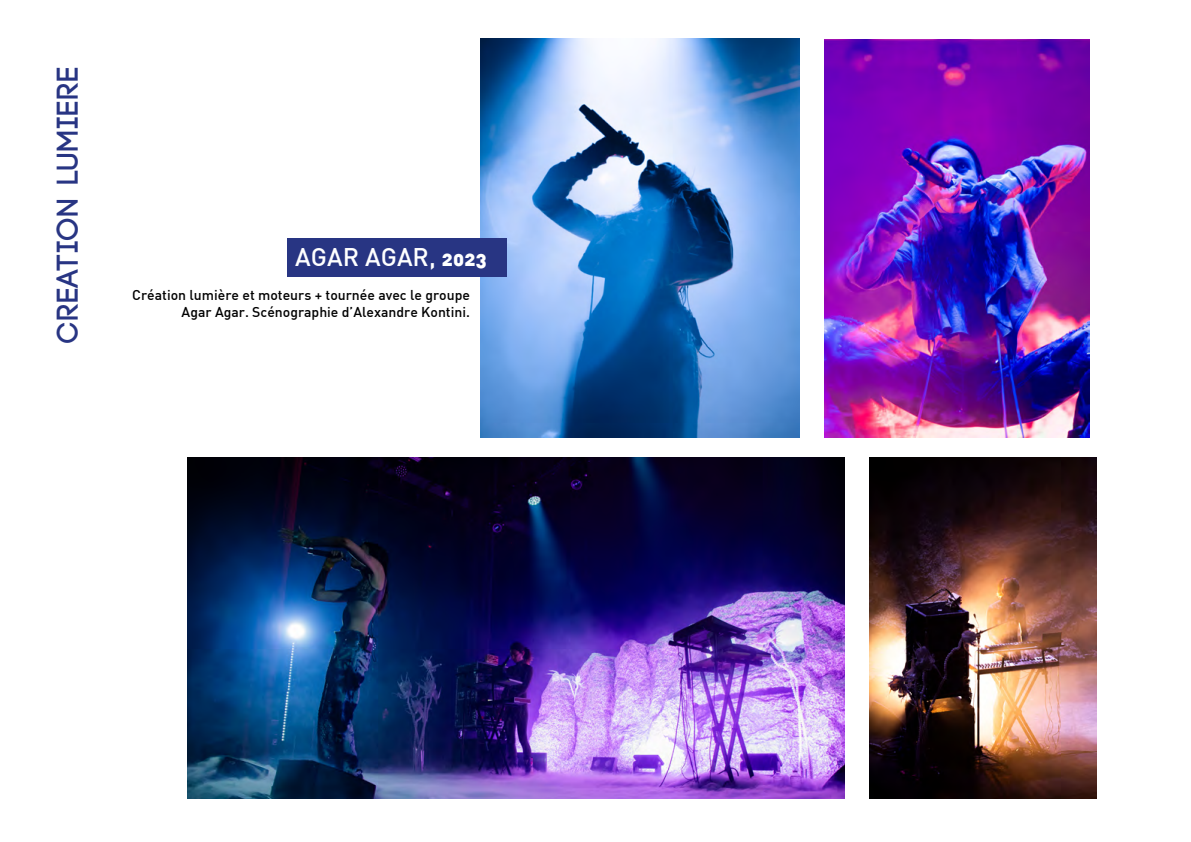
<style>
.page{position:relative;width:1191px;height:842px;background:#fff}
.page>*{position:absolute;margin:0;border:0;box-sizing:border-box;transform-origin:0 0}
.t1{font:700 30px "Code";letter-spacing:.05em;color:#283583}
.t2{font:500 25px "DIN";color:#fff}
.t3{font:500 14px/16.8px "DIN";color:#000;text-align:right}
.s1{font-family:"DIN Black Alternate";font-weight:400;font-size:20px}
</style>
<div class="page">
<img style="left:187px;top:457px;width:657px;height:341px">
<img style="left:480px;top:39px;width:319px;height:398px">
<img style="left:869px;top:457px;width:227px;height:341px">
<img style="left:824px;top:40px;width:265px;height:397px">
<div style="left:287px;top:238px;width:219px;height:39px;background:#283583"></div>
<h1 class="t1" style="left:52px;top:343px;width:277px;rotate:-90deg">CREATION LUMIERE</h1>
<h2 class="t2" style="left:295px;top:241px;width:193px">AGAR AGAR, <span class="s1">2023</span></h2>
<p class="t3" style="left:132px;top:286px;width:339px">Création lumière et moteurs + tournée avec le groupe<br>Agar Agar. Scénographie d’Alexandre Kontini.</p>
</div>
